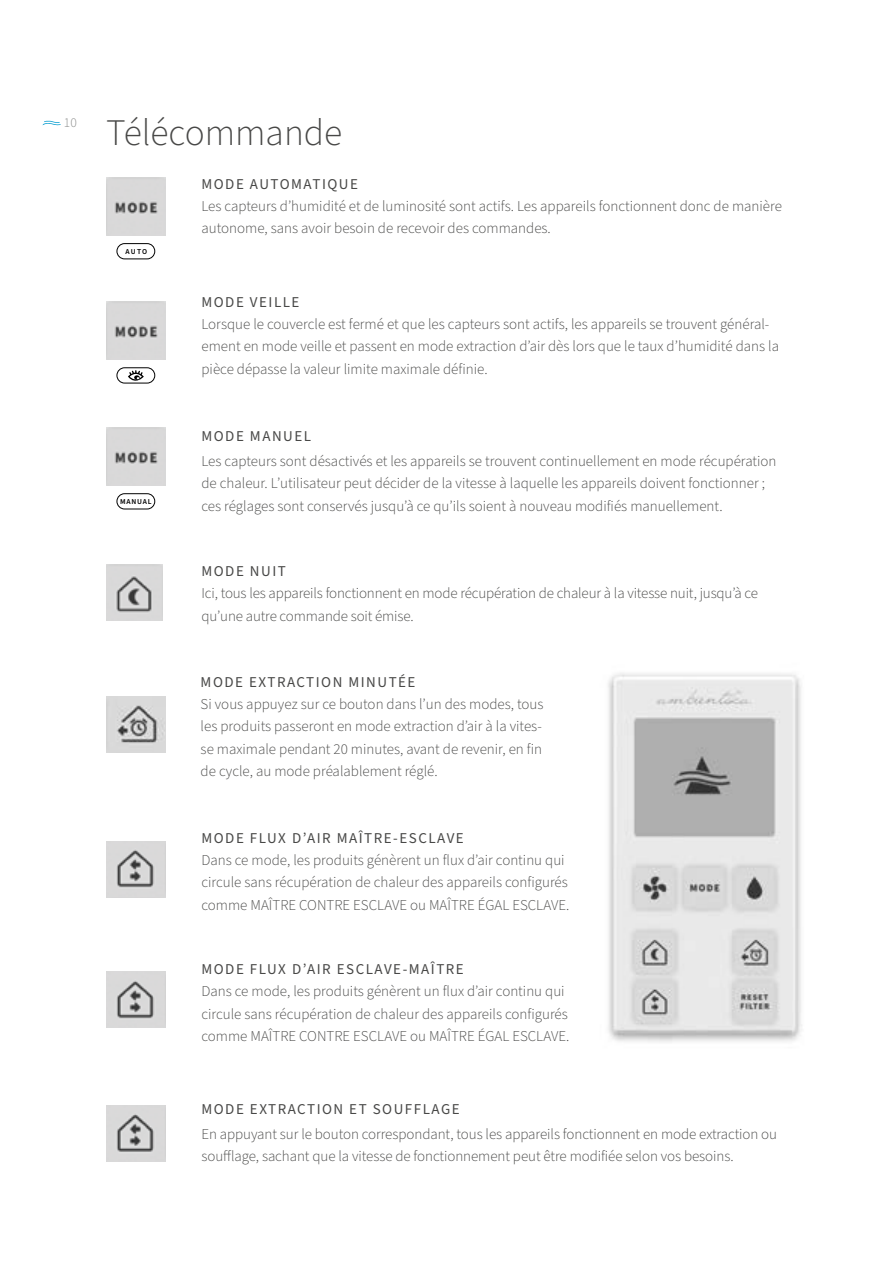
<style>
.page{position:relative;width:893px;height:1263px;background:#fff}
.page>*{position:absolute;margin:0;border:0;box-sizing:border-box;transform-origin:0 0}
.t1{font:300 37.5px "Source Sans Pro";color:#484847}
.t2{font:300 15px/22.5px "Source Sans Pro";color:#484847}
.t3{font:15px "Source Sans Pro";letter-spacing:.1em;color:#484847}
.t4{font:300 13.5px "Source Sans Pro";color:#878887}
.t5{font:600 7.5px "Source Sans Pro";letter-spacing:.105em;color:#000}
</style>
<div class="page">
<svg style="left:43px;top:121px;width:18px;height:4px"></svg>
<img style="left:608px;top:673px;width:194px;height:369px">
<img style="left:106px;top:178px;width:59px;height:58px">
<div style="left:117px;top:243px;width:38px;height:16px;border:1px solid #000;border-radius:8px"></div>
<div style="left:117px;top:367px;width:38px;height:16px;border:1px solid #000;border-radius:8px"></div>
<svg style="left:127px;top:370px;width:17px;height:14px"></svg>
<div style="left:117px;top:493px;width:38px;height:16px;border:1px solid #000;border-radius:8px"></div>
<img style="left:106px;top:565px;width:56px;height:56px">
<img style="left:107px;top:696px;width:59px;height:56px">
<img style="left:106px;top:841px;width:59px;height:56px">
<img style="left:106px;top:302px;width:59px;height:58px">
<img style="left:106px;top:428px;width:59px;height:58px">
<img style="left:106px;top:972px;width:59px;height:56px">
<img style="left:106px;top:1106px;width:59px;height:56px">
<p class="t4" style="left:64px;top:114px;width:14px">10</p>
<h1 class="t1" style="left:106px;top:107px;width:238px">Télécommande</h1>
<p class="t3" style="left:201px;top:174px;width:158px">MODE AUTOMATIQUE</p>
<p class="t5" style="left:126px;top:247px;width:23px">AUTO</p>
<p class="t5" style="left:120px;top:497px;width:33px">MANUAL</p>
<p class="t2" style="left:201px;top:195px;width:582px">Les capteurs d’humidité et de luminosité sont actifs. Les appareils fonctionnent donc de manière autonome, sans avoir besoin de recevoir des commandes.</p>
<p class="t3" style="left:201px;top:292px;width:100px">MODE VEILLE</p>
<p class="t2" style="left:201px;top:313px;width:579px">Lorsque le couvercle est fermé et que les capteurs sont actifs, les appareils se trouvent général&shy;ement en mode veille et passent en mode extraction d’air dès lors que le taux d’humidité dans la pièce dépasse la valeur limite maximale définie.</p>
<p class="t3" style="left:201px;top:426px;width:111px">MODE MANUEL</p>
<p class="t2" style="left:201px;top:450px;width:577px">Les capteurs sont désactivés et les appareils se trouvent continuellement en mode récupération de chaleur. L’utilisateur peut décider de la vitesse à laquelle les appareils doivent fonctionner ; ces réglages sont conservés jusqu’à ce qu’ils soient à nouveau modifiés manuellement.</p>
<p class="t3" style="left:201px;top:561px;width:86px">MODE NUIT</p>
<p class="t2" style="left:201px;top:583px;width:558px">Ici, tous les appareils fonctionnent en mode récupération de chaleur à la vitesse nuit, jusqu’à ce qu’une autre commande soit émise.</p>
<p class="t3" style="left:201px;top:672px;width:216px">MODE EXTRACTION MINUTÉE</p>
<p class="t2" style="left:201px;top:693px;width:344px;text-align:justify">Si vous appuyez sur ce bouton dans l’un des modes, tous les produits passeront en mode extraction d’air à la vites&shy;se maximale pendant 20 minutes, avant de revenir, en fin de cycle, au mode préalablement réglé.</p>
<p class="t3" style="left:201px;top:828px;width:264px">MODE FLUX D’AIR MAÎTRE-ESCLAVE</p>
<p class="t2" style="left:201px;top:849px;width:369px">Dans ce mode, les produits génèrent un flux d’air continu qui circule sans récupération de chaleur des appareils configurés comme MAÎTRE CONTRE ESCLAVE ou MAÎTRE ÉGAL ESCLAVE.</p>
<p class="t3" style="left:201px;top:959px;width:264px">MODE FLUX D’AIR ESCLAVE-MAÎTRE</p>
<p class="t2" style="left:201px;top:980px;width:369px">Dans ce mode, les produits génèrent un flux d’air continu qui circule sans récupération de chaleur des appareils configurés comme MAÎTRE CONTRE ESCLAVE ou MAÎTRE ÉGAL ESCLAVE.</p>
<p class="t3" style="left:201px;top:1099px;width:260px">MODE EXTRACTION ET SOUFFLAGE</p>
<p class="t2" style="left:201px;top:1123px;width:577px">En appuyant sur le bouton correspondant, tous les appareils fonctionnent en mode extraction ou soufflage, sachant que la vitesse de fonctionnement peut être modifiée selon vos besoins.</p>
</div>
